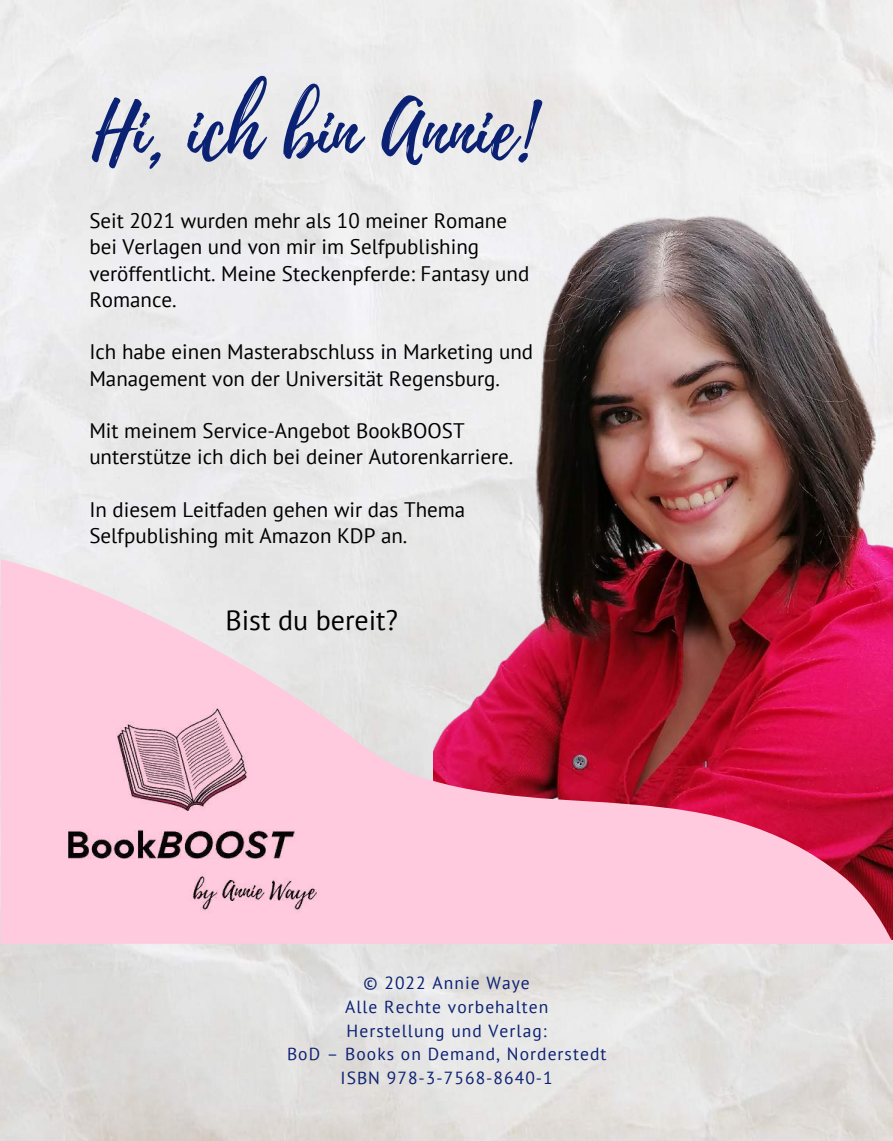
<style>
.page{position:relative;width:893px;height:1141px;background:#fff}
.page>*{position:absolute;margin:0;border:0;box-sizing:border-box;transform-origin:0 0}
.t1{font:78.58px "Playlist Script";color:#0b2174}
.t2{font:28px "PT Sans";color:#000}
.t3{font:21px/26.2px "PT Sans";color:#000}
.t4{font:17.5px/23.6px "PT Sans";letter-spacing:.06em;color:#0b2174;text-align:center}
</style>
<div class="page">
<img style="left:434px;top:192px;width:458px;height:367px">
<svg style="left:1px;top:559px;width:891px;height:384px;background:#d37f94"></svg>
<img style="left:20px;top:650px;width:323px;height:322px">
<h1 class="t1" style="left:92px;top:76px;width:442px">Hi, ich bin Annie!</h1>
<p class="t3" style="left:89px;top:207px;width:441px">Seit 2021 wurden mehr als 10 meiner Romane bei Verlagen und von mir im Selfpublishing veröffentlicht. Meine Steckenpferde: Fantasy und Romance.</p>
<p class="t3" style="left:89px;top:338px;width:445px">Ich habe einen Masterabschluss in Marketing und<br>Management von der Universität Regensburg.</p>
<p class="t3" style="left:89px;top:417px;width:425px">Mit meinem Service-Angebot BookBOOST unterstütze ich dich bei deiner Autorenkarriere.</p>
<p class="t3" style="left:89px;top:496px;width:377px">In diesem Leitfaden gehen wir das Thema<br>Selfpublishing mit Amazon KDP an.</p>
<h2 class="t2" style="left:225px;top:601px;width:174px">Bist du bereit?</h2>
<p class="t4" style="left:287px;top:971px;width:321px">© 2022 Annie Waye<br>Alle Rechte vorbehalten<br>Herstellung und Verlag:<br>BoD – Books on Demand, Norderstedt<br>ISBN 978-3-7568-8640-1</p>
</div>
